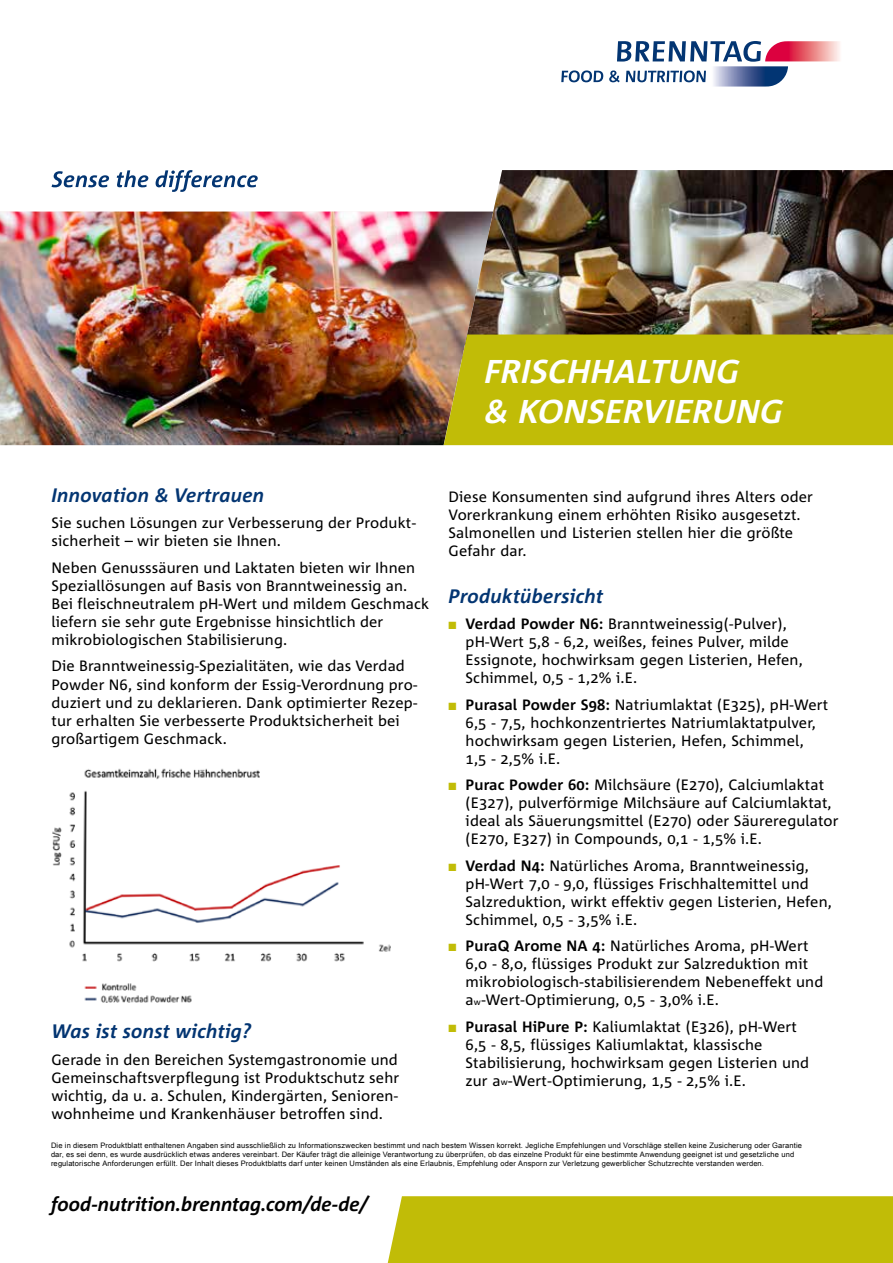
<style>
.page{position:relative;width:893px;height:1263px;background:#fff}
.page>*{position:absolute;margin:0;border:0;box-sizing:border-box;transform-origin:0 0}
.t1{font:italic 700 33px/39.6px "Corpid E1 s";color:#fff}
.t2{font:italic 700 19.5px "Corpid E1 s";letter-spacing:.01em;color:#033572}
.t3{font:italic 700 19.5px "Corpid E1 s";letter-spacing:-.005em;color:#000}
.t4{font:15px/18px "Corpid E1 s";letter-spacing:.01em;color:#000}
.t5{font:7.5px/9px "Arial Unicode MS";letter-spacing:.02em;color:#000}
.s1{color:#c1bc07}
.s2{font-weight:700}
.s3{font-size:8.7px}
</style>
<div class="page">
<img style="left:52px;top:768px;width:339px;height:234px">
<svg style="left:561px;top:41px;width:279px;height:46px"></svg>
<img style="left:0;top:212px;width:452px;height:233px">
<img style="left:462px;top:170px;width:431px;height:164px">
<svg style="left:51px;top:170px;width:207px;height:22px"></svg>
<div style="left:444px;top:334px;width:449px;height:111px;background:#c1bc07"></div>
<div style="left:388px;top:1196px;width:505px;height:67px;background:#c1bc07"></div>
<h1 class="t1" style="left:482px;top:351px;width:309px">FRISCHHALTUNG<br>&amp; KONSERVIERUNG</h1>
<h2 class="t2" style="left:51px;top:483px;width:214px">Innovation &amp; Vertrauen</h2>
<p class="t4" style="left:51px;top:514px;width:366px">Sie suchen Lösungen zur Verbesserung der Produkt&shy;sicherheit – wir bieten sie Ihnen.</p>
<p class="t4" style="left:51px;top:558px;width:379px">Neben Genusssäuren und Laktaten bieten wir Ihnen Speziallösungen auf Basis von Branntweinessig an.<br>Bei fleischneutralem pH-Wert und mildem Geschmack liefern sie sehr gute Ergebnisse hinsichtlich der mikrobiologischen Stabilisierung.</p>
<p class="t4" style="left:51px;top:657px;width:367px">Die Branntweinessig-Spezialitäten, wie das Verdad Powder N6, sind konform der Essig-Verordnung pro-- duziert und zu deklarieren. Dank optimierter Rezep&shy;tur erhalten Sie verbesserte Produktsicherheit bei großartigem Geschmack.</p>
<h2 class="t2" style="left:51px;top:1019px;width:201px">Was ist sonst wichtig?</h2>
<p class="t4" style="left:51px;top:1050px;width:349px;text-align:justify">Gerade in den Bereichen Systemgastronomie und Gemeinschaftsverpflegung ist Produktschutz sehr wichtig, da u. a. Schulen, Kindergärten, Senioren&shy;wohnheime und Krankenhäuser betroffen sind.</p>
<p class="t4" style="left:449px;top:487px;width:366px">Diese Konsumenten sind aufgrund ihres Alters oder Vorerkrankung einem erhöhten Risiko ausgesetzt.<br>Salmonellen und Listerien stellen hier die größte Gefahr dar.</p>
<h2 class="t2" style="left:449px;top:583px;width:156px">Produktübersicht</h2>
<p class="t4" style="left:466px;top:614px;width:339px;text-indent:-17px"><span class="s1">■</span> <span class="s2">Verdad Powder N6:</span> Branntweinessig(-Pulver), pH-Wert 5,8 - 6,2, weißes, feines Pulver, milde Essignote, hochwirksam gegen Listerien, Hefen, Schimmel, 0,5 - 1,2% i.E.</p>
<p class="t4" style="left:466px;top:695px;width:364px;text-indent:-17px"><span class="s1">■</span> <span class="s2">Purasal Powder S98:</span> Natriumlaktat (E325), pH-Wert 6,5 - 7,5, hochkonzentriertes Natriumlaktatpulver, hochwirksam gegen Listerien, Hefen, Schimmel, 1,5 - 2,5% i.E.</p>
<p class="t4" style="left:466px;top:775px;width:374px;text-indent:-17px"><span class="s1">■</span> <span class="s2">Purac Powder 60:</span> Milchsäure (E270), Calciumlaktat (E327), pulverförmige Milchsäure auf Calciumlaktat, ideal als Säuerungsmittel (E270) oder Säureregulator (E270, E327) in Compounds, 0,1 - 1,5% i.E.</p>
<p class="t4" style="left:466px;top:856px;width:368px;text-indent:-17px"><span class="s1">■</span> <span class="s2">Verdad N4:</span> Natürliches Aroma, Branntweinessig, pH-Wert 7,0 - 9,0, flüssiges Frischhaltemittel und Salzreduktion, wirkt effektiv gegen Listerien, Hefen, Schimmel, 0,5 - 3,5% i.E.</p>
<p class="t4" style="left:466px;top:936px;width:359px;text-indent:-17px"><span class="s1">■</span> <span class="s2">PuraQ Arome NA 4:</span> Natürliches Aroma, pH-Wert 6,o - 8,o, flüssiges Produkt zur Salzreduktion mit mikrobiologisch-stabilisierendem Nebeneffekt und a<span class="s3">w</span>-Wert-Optimierung, 0,5 - 3,0% i.E.</p>
<p class="t4" style="left:466px;top:1017px;width:345px;text-indent:-17px"><span class="s1">■</span> <span class="s2">Purasal HiPure P:</span> Kaliumlaktat (E326), pH-Wert 6,5 - 8,5, flüssiges Kaliumlaktat, klassische Stabilisierung, hochwirksam gegen Listerien und zur a<span class="s3">w</span>-Wert-Optimierung, 1,5 - 2,5% i.E.</p>
<p class="t5" style="left:51px;top:1140px;width:752px">Die in diesem Produktblatt enthaltenen Angaben sind ausschließlich zu Informationszwecken bestimmt und nach bestem Wissen korrekt. Jegliche Empfehlungen und Vorschläge stellen keine Zusicherung oder Garantie dar, es sei denn, es wurde ausdrücklich etwas anderes vereinbart. Der Käufer trägt die alleinige Verantwortung zu überprüfen, ob das einzelne Produkt für eine bestimmte Anwendung geeignet ist und gesetzliche und regulatorische Anforderungen erfüllt. Der Inhalt dieses Produktblatts darf unter keinen Umständen als eine Erlaubnis, Empfehlung oder Ansporn zur Verletzung gewerblicher Schutzrechte verstanden werden.</p>
<h2 class="t3" style="left:51px;top:1191px;width:319px">food-nutrition.brenntag.com/de-de/</h2>
</div>
